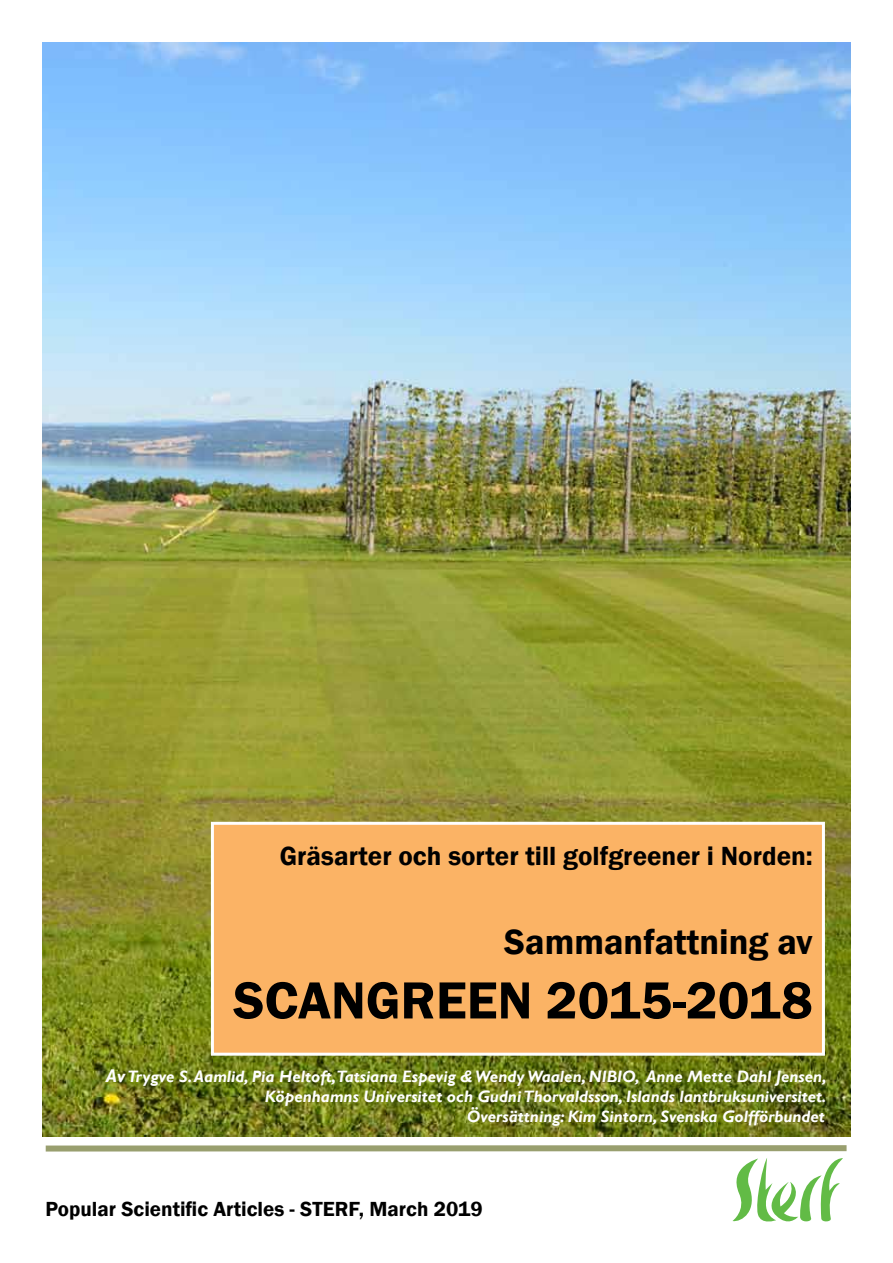
<style>
.page{position:relative;width:893px;height:1263px;background:#fff}
.page>*{position:absolute;margin:0;border:0;box-sizing:border-box;transform-origin:0 0}
.t1{font:600 54px "Franklin Gothic";color:#000}
.t2{font:600 36px "Franklin Gothic";color:#000}
.t3{font:600 27px "Franklin Gothic";color:#000}
.t4{font:600 21px "Franklin Gothic";color:#000}
.t5{font:italic 700 16.5px/19.8px "Gill Sans";color:#fff;text-align:right}
.s1{font-size:18px}
</style>
<div class="page">
<img style="left:43px;top:43px;width:807px;height:1093px">
<svg style="left:732px;top:1158px;width:111px;height:63px"></svg>
<div style="left:46px;top:1145px;width:800px;height:6px;background:#999f6f"></div>
<div style="left:211px;top:822px;width:614px;height:234px;background:#fbb365;border:3px solid #fff"></div>
<h3 class="t3" style="left:280px;top:840px;width:534px">Gräsarter och sorter till golfgreener i Norden:</h3>
<h2 class="t2" style="left:504px;top:919px;width:310px">Sammanfattning av</h2>
<h1 class="t1" style="left:233px;top:967px;width:581px">SCANGREEN 2015-2018</h1>
<p class="t5" style="left:106px;top:1067px;width:722px"><span class="s1">Av</span> Trygve S. Aamlid, Pia Heltoft,Tatsiana Espevig &amp; Wendy Waalen, NIBIO, Anne Mette Dahl Jensen,<br>Köpenhamns Universitet och Gudni Thorvaldsson, Islands lantbruksuniversitet.<br>Översättning: Kim Sintorn, Svenska Golfförbundet</p>
<p class="t4" style="left:46px;top:1196px;width:439px">Popular Scientific Articles - STERF, March 2019</p>
</div>
